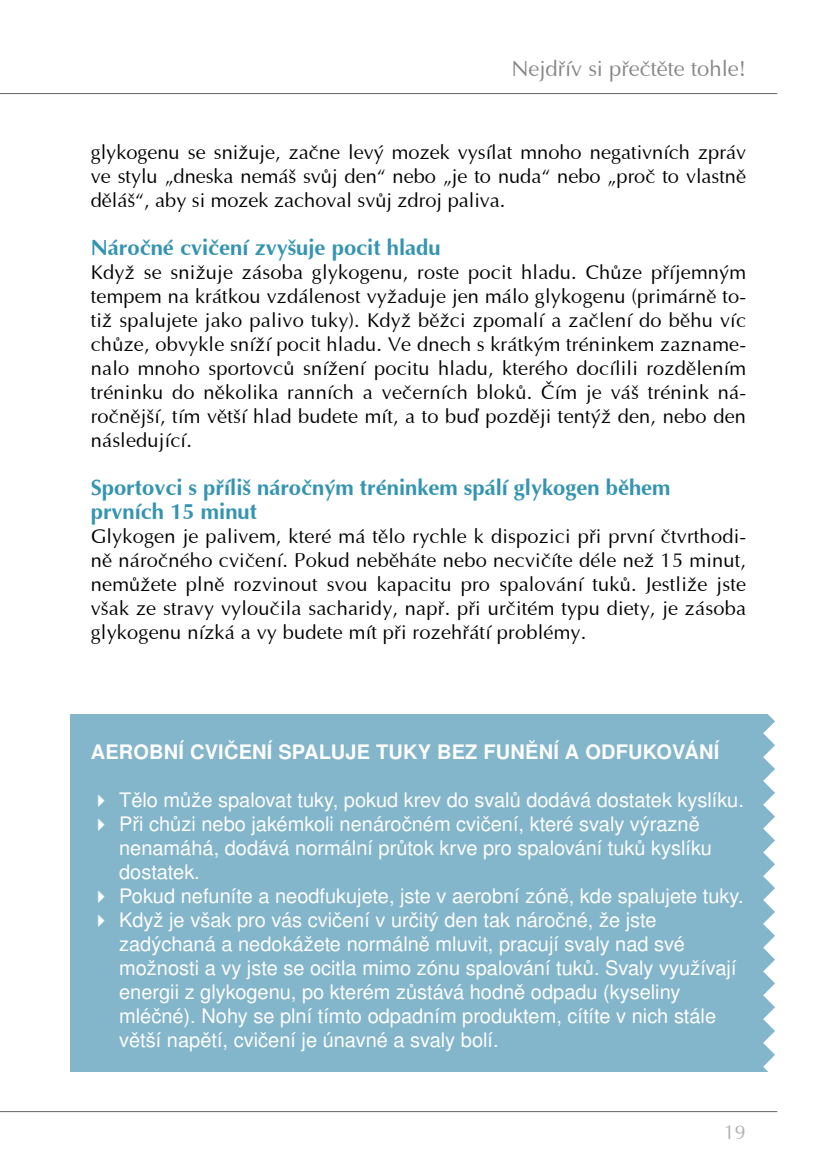
<style>
.page{position:relative;width:817px;height:1174px;background:#fff}
.page>*{position:absolute;margin:0;border:0;box-sizing:border-box;transform-origin:0 0}
.t1{font:700 22px/24px "Ottawa";color:#3494b2}
.t2{font:22px "Ottawa";color:#868686}
.t3{font:20px/24px "Ottawa";letter-spacing:.01em;color:#000;text-align:justify}
.t4{font:20px/24px "Nimbus Sans LOT";color:#fff}
.t5{font:700 20px "Nimbus Sans LOT";letter-spacing:.01em;color:#fff}
.t6{font:20px "Ottawa";color:#b1b1b0}
</style>
<div class="page">
<div style="left:70px;top:714px;width:709px;height:357px;background:#83b5cb"></div>
<hr style="left:0;top:93px;width:777px;height:1px;background:#656565">
<hr style="left:0;top:1111px;width:777px;height:1px;background:#656565">
<svg style="left:763px;top:714px;width:16px;height:358px"></svg>
<p class="t2" style="left:511px;top:55px;width:236px">Nejdřív si přečtěte tohle!</p>
<p class="t3" style="left:91px;top:140px;width:656px">glykogenu se snižuje, začne levý mozek vysílat mnoho negativních zpráv ve stylu „dneska nemáš svůj den“ nebo „je to nuda“ nebo „proč to vlastně děláš“, aby si mozek zachoval svůj zdroj paliva.</p>
<p class="t1" style="left:91px;top:235px;width:351px">Náročné cvičení zvyšuje pocit hladu</p>
<p class="t3" style="left:91px;top:260px;width:656px">Když se snižuje zásoba glykogenu, roste pocit hladu. Chůze příjemným tempem na krátkou vzdálenost vyžaduje jen málo glykogenu (primárně to&shy;tiž spalujete jako palivo tuky). Když běžci zpomalí a začlení do běhu víc chůze, obvykle sníží pocit hladu. Ve dnech s krátkým tréninkem zazname&shy;nalo mnoho sportovců snížení pocitu hladu, kterého docílili rozdělením tréninku do několika ranních a večerních bloků. Čím je váš trénink ná&shy;ročnější, tím větší hlad budete mít, a to buď později tentýž den, nebo den následující.</p>
<p class="t1" style="left:91px;top:475px;width:581px">Sportovci s příliš náročným tréninkem spálí glykogen během prvních 15 minut</p>
<p class="t3" style="left:91px;top:524px;width:656px">Glykogen je palivem, které má tělo rychle k dispozici při první čtvrthodi&shy;ně náročného cvičení. Pokud neběháte nebo necvičíte déle než 15 minut, nemůžete plně rozvinout svou kapacitu pro spalování tuků. Jestliže jste však ze stravy vyloučila sacharidy, např. při určitém typu diety, je zásoba glykogenu nízká a vy budete mít při rozehřátí problémy.</p>
<p class="t5" style="left:91px;top:740px;width:630px">AEROBNÍ CVIČENÍ SPALUJE TUKY BEZ FUNĚNÍ A ODFUKOVÁNÍ</p>
<p class="t4" style="left:119px;top:788px;width:626px">Tělo může spalovat tuky, pokud krev do svalů dodává dostatek kyslíku.<br>Při chůzi nebo jakémkoli nenáročném cvičení, které svaly výrazně nenamáhá, dodává normální průtok krve pro spalování tuků kyslíku dostatek.<br>Pokud nefuníte a neodfukujete, jste v aerobní zóně, kde spalujete tuky.<br>Když je však pro vás cvičení v určitý den tak náročné, že jste zadýchaná a nedokážete normálně mluvit, pracují svaly nad své možnosti a vy jste se ocitla mimo zónu spalování tuků. Svaly využívají energii z glykogenu, po kterém zůstává hodně odpadu (kyseliny mléčné). Nohy se plní tímto odpadním produktem, cítíte v nich stále větší napětí, cvičení je únavné a svaly bolí.</p>
<p class="t6" style="left:723px;top:1120px;width:24px">19</p>
</div>
